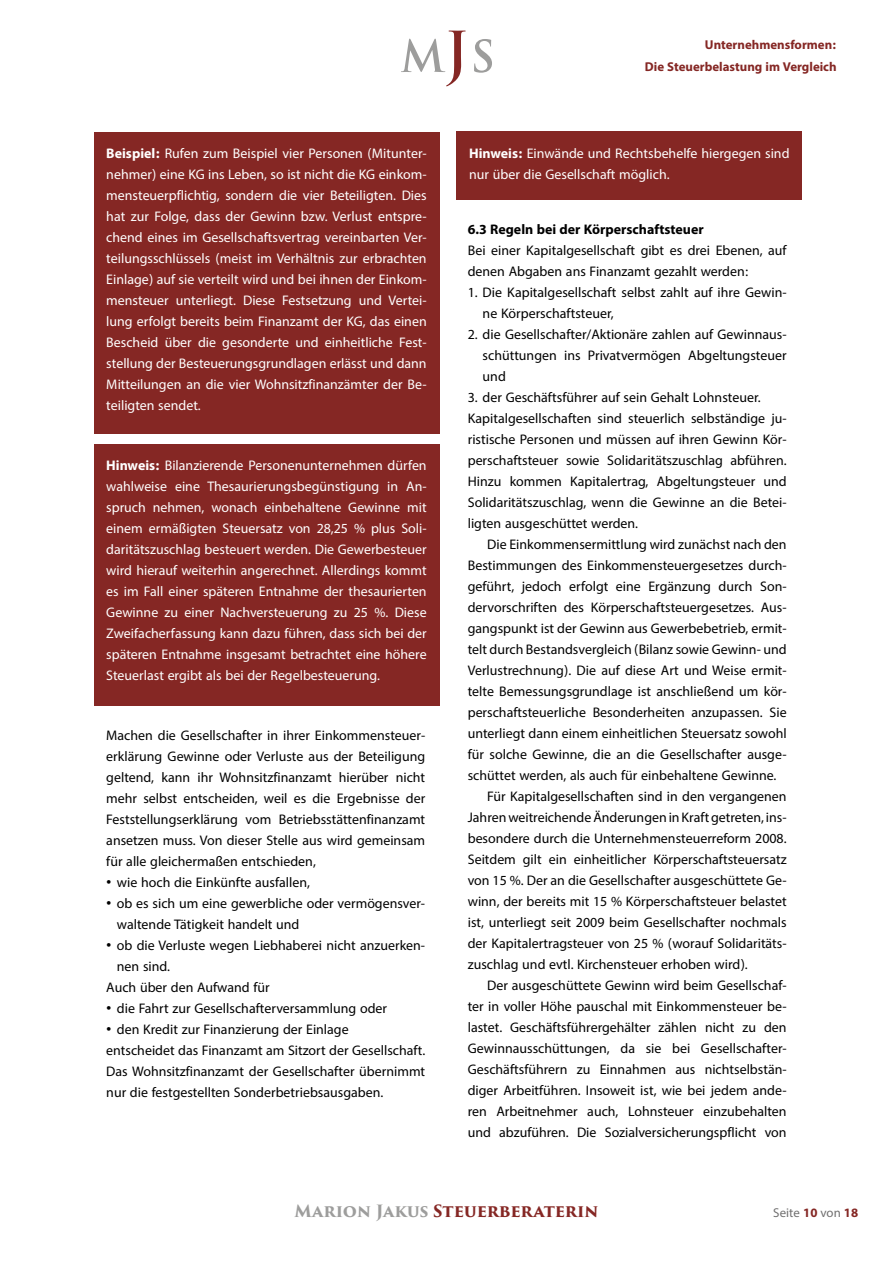
<style>
.page{position:relative;width:893px;height:1263px;background:#fff}
.page>*{position:absolute;margin:0;border:0;box-sizing:border-box;transform-origin:0 0}
.t1{font:19.5px/21px "Myriad Arabic";color:#000}
.t2{font:19.5px/21px "Myriad Arabic";color:#fff;text-align:justify}
.t3{font:700 19.5px "Myriad Arabic";color:#000}
.t4{font:700 18px/21.6px "Myriad Arabic";color:#852724;text-align:right}
.t5{font:18px "Myriad Arabic";color:#706f6f}
.t6{font:700 16.5px "Trajan Pro 3";letter-spacing:-.01em;color:#852724}
.s1{font-weight:700}
.s2{font-family:"Neutra Text"}
.s3{color:#9d9d9c}
.s4{font-weight:700;color:#852724}
</style>
<div class="page">
<svg style="left:401px;top:31px;width:65px;height:55px"></svg>
<svg style="left:474px;top:39px;width:18px;height:34px"></svg>
<div style="left:456px;top:132px;width:346px;height:68px;background:#852724"></div>
<div style="left:94px;top:444px;width:345px;height:262px;background:#852724"></div>
<div style="left:94px;top:132px;width:345px;height:302px;background:#852724"></div>
<p class="t2" style="left:106px;top:143px;width:322px"><span class="s1">Beispiel:</span> Rufen zum Beispiel vier Personen (Mitunter&shy;nehmer) eine KG ins Leben, so ist nicht die KG einkom&shy;mensteuerpflichtig, sondern die vier Beteiligten. Dies hat zur Folge, dass der Gewinn bzw. Verlust entspre&shy;chend eines im Gesellschaftsvertrag vereinbarten Ver&shy;teilungsschlüssels (meist im Verhältnis zur erbrachten Einlage) auf sie verteilt wird und bei ihnen der Einkom&shy;mensteuer unterliegt. Diese Festsetzung und Vertei&shy;lung erfolgt bereits beim Finanzamt der KG, das einen Bescheid über die gesonderte und einheitliche Fest&shy;stellung der Besteuerungsgrundlagen erlässt und dann Mitteilungen an die vier Wohnsitzfinanzämter der Be&shy;teiligten sendet.</p>
<p class="t2" style="left:106px;top:455px;width:322px"><span class="s1">Hinweis:</span> Bilanzierende Personenunternehmen dürfen wahlweise eine Thesaurierungsbegünstigung in An&shy;spruch nehmen, wonach einbehaltene Gewinne mit einem ermäßigten Steuersatz von 28,25 % plus Soli&shy;daritätszuschlag besteuert werden. Die Gewerbesteuer wird hierauf weiterhin angerechnet. Allerdings kommt es im Fall einer späteren Entnahme der thesaurierten Gewinne zu einer Nachversteuerung zu 25 %. Diese Zweifacherfassung kann dazu führen, dass sich bei der späteren Entnahme insgesamt betrachtet eine höhere Steuerlast ergibt als bei der Regelbesteuerung.</p>
<p class="t1" style="left:106px;top:725px;width:320px;text-align:justify">Machen die Gesellschafter in ihrer Einkommensteuer&shy;erklärung Gewinne oder Verluste aus der Beteiligung geltend, kann ihr Wohnsitzfinanzamt hierüber nicht mehr selbst entscheiden, weil es die Ergebnisse der Feststellungserklärung vom Betriebsstättenfinanzamt ansetzen muss. Von dieser Stelle aus wird gemeinsam für alle gleichermaßen entschieden,</p>
<p class="t1" style="left:106px;top:872px;width:205px"><span class="s2">•</span> wie hoch die Einkünfte ausfallen,</p>
<p class="t1" style="left:117px;top:893px;width:310px;text-indent:-11px"><span class="s2">•</span> ob es sich um eine gewerbliche oder vermögensver&shy;waltende Tätigkeit handelt und</p>
<p class="t1" style="left:106px;top:935px;width:320px"><span class="s2">•</span> ob die Verluste wegen Liebhaberei nicht anzuerken-</p>
<p class="t1" style="left:117px;top:956px;width:55px">nen sind.</p>
<p class="t1" style="left:106px;top:977px;width:165px">Auch über den Aufwand für</p>
<p class="t1" style="left:106px;top:998px;width:282px"><span class="s2">•</span> die Fahrt zur Gesellschafterversammlung oder</p>
<p class="t1" style="left:106px;top:1019px;width:320px"><span class="s2">•</span> den Kredit zur Finanzierung der Einlage<br>entscheidet das Finanzamt am Sitzort der Gesellschaft.<br>Das Wohnsitzfinanzamt der Gesellschafter übernimmt nur die festgestellten Sonderbetriebsausgaben.</p>
<p class="t4" style="left:645px;top:32px;width:193px">Unternehmensformen:<br>Die Steuerbelastung im Vergleich</p>
<p class="t2" style="left:469px;top:143px;width:322px"><span class="s1">Hinweis:</span> Einwände und Rechtsbehelfe hiergegen sind nur über die Gesellschaft möglich.</p>
<p class="t3" style="left:468px;top:216px;width:237px">6.3 Regeln bei der Körperschaftsteuer</p>
<p class="t1" style="left:468px;top:240px;width:320px">Bei einer Kapitalgesellschaft gibt es drei Ebenen, auf denen Abgaben ans Finanzamt gezahlt werden:</p>
<p class="t1" style="left:483px;top:282px;width:306px;text-indent:-15px">1. Die Kapitalgesellschaft selbst zahlt auf ihre Gewin&shy;ne Körperschaftsteuer,</p>
<p class="t1" style="left:483px;top:324px;width:306px;text-align:justify;text-indent:-15px">2. die Gesellschafter/Aktionäre zahlen auf Gewinnaus&shy;schüttungen ins Privatvermögen Abgeltungsteuer und</p>
<p class="t1" style="left:468px;top:387px;width:320px">3. der Geschäftsführer auf sein Gehalt Lohnsteuer.<br>Kapitalgesellschaften sind steuerlich selbständige ju&shy;ristische Personen und müssen auf ihren Gewinn Kör&shy;perschaftsteuer sowie Solidaritätszuschlag abführen.<br>Hinzu kommen Kapitalertrag, Abgeltungsteuer und Solidaritätszuschlag, wenn die Gewinne an die Betei&shy;ligten ausgeschüttet werden.</p>
<p class="t1" style="left:487px;top:534px;width:301px">Die Einkommensermittlung wird zunächst nach den</p>
<p class="t1" style="left:468px;top:555px;width:320px">Bestimmungen des Einkommensteuergesetzes durch-</p>
<p class="t1" style="left:468px;top:576px;width:320px">geführt, jedoch erfolgt eine Ergänzung durch Son-</p>
<p class="t1" style="left:468px;top:597px;width:320px">dervorschriften des Körperschaftsteuergesetzes. Aus-</p>
<p class="t1" style="left:468px;top:618px;width:320px">gangspunkt ist der Gewinn aus Gewerbebetrieb, ermit-</p>
<p class="t1" style="left:468px;top:639px;width:320px">telt durch Bestandsvergleich (Bilanz sowie Gewinn- und</p>
<p class="t1" style="left:468px;top:660px;width:320px">Verlustrechnung). Die auf diese Art und Weise ermit-</p>
<p class="t1" style="left:468px;top:681px;width:320px">telte Bemessungsgrundlage ist anschließend um kör-</p>
<p class="t1" style="left:468px;top:702px;width:320px">perschaftsteuerliche Besonderheiten anzupassen. Sie</p>
<p class="t1" style="left:468px;top:723px;width:320px">unterliegt dann einem einheitlichen Steuersatz sowohl</p>
<p class="t1" style="left:468px;top:744px;width:320px">für solche Gewinne, die an die Gesellschafter ausge-</p>
<p class="t1" style="left:468px;top:765px;width:310px">schüttet werden, als auch für einbehaltene Gewinne.</p>
<p class="t1" style="left:487px;top:786px;width:301px">Für Kapitalgesellschaften sind in den vergangenen</p>
<p class="t1" style="left:468px;top:807px;width:320px">Jahren weitreichende Änderungen in Kraft getreten, ins-</p>
<p class="t1" style="left:468px;top:828px;width:320px">besondere durch die Unternehmensteuerreform 2008.</p>
<p class="t1" style="left:468px;top:849px;width:320px">Seitdem gilt ein einheitlicher Körperschaftsteuersatz</p>
<p class="t1" style="left:468px;top:870px;width:320px">von 15 %. Der an die Gesellschafter ausgeschüttete Ge-</p>
<p class="t1" style="left:468px;top:891px;width:320px">winn, der bereits mit 15 % Körperschaftsteuer belastet</p>
<p class="t1" style="left:468px;top:912px;width:320px">ist, unterliegt seit 2009 beim Gesellschafter nochmals</p>
<p class="t1" style="left:468px;top:933px;width:320px">der Kapitalertragsteuer von 25 % (worauf Solidaritäts-</p>
<p class="t1" style="left:468px;top:954px;width:281px">zuschlag und evtl. Kirchensteuer erhoben wird).</p>
<p class="t1" style="left:487px;top:975px;width:301px">Der ausgeschüttete Gewinn wird beim Gesellschaf-</p>
<p class="t1" style="left:468px;top:996px;width:320px">ter in voller Höhe pauschal mit Einkommensteuer be-</p>
<p class="t1" style="left:468px;top:1017px;width:320px">lastet. Geschäftsführergehälter zählen nicht zu den</p>
<p class="t1" style="left:468px;top:1038px;width:320px">Gewinnausschüttungen, da sie bei Gesellschafter-</p>
<p class="t1" style="left:468px;top:1059px;width:320px">Geschäftsführern zu Einnahmen aus nichtselbstän-</p>
<p class="t1" style="left:468px;top:1080px;width:320px">diger Arbeitführen. Insoweit ist, wie bei jedem ande-</p>
<p class="t1" style="left:468px;top:1101px;width:320px">ren Arbeitnehmer auch, Lohnsteuer einzubehalten</p>
<p class="t1" style="left:468px;top:1122px;width:320px">und abzuführen. Die Sozialversicherungspflicht von</p>
<p class="t6" style="left:295px;top:1199px;width:305px"><span class="s3">Marion Jakus</span> Steuerberaterin</p>
<p class="t5" style="left:773px;top:1201px;width:86px">Seite <span class="s4">10</span> von <span class="s4">18</span></p>
</div>
